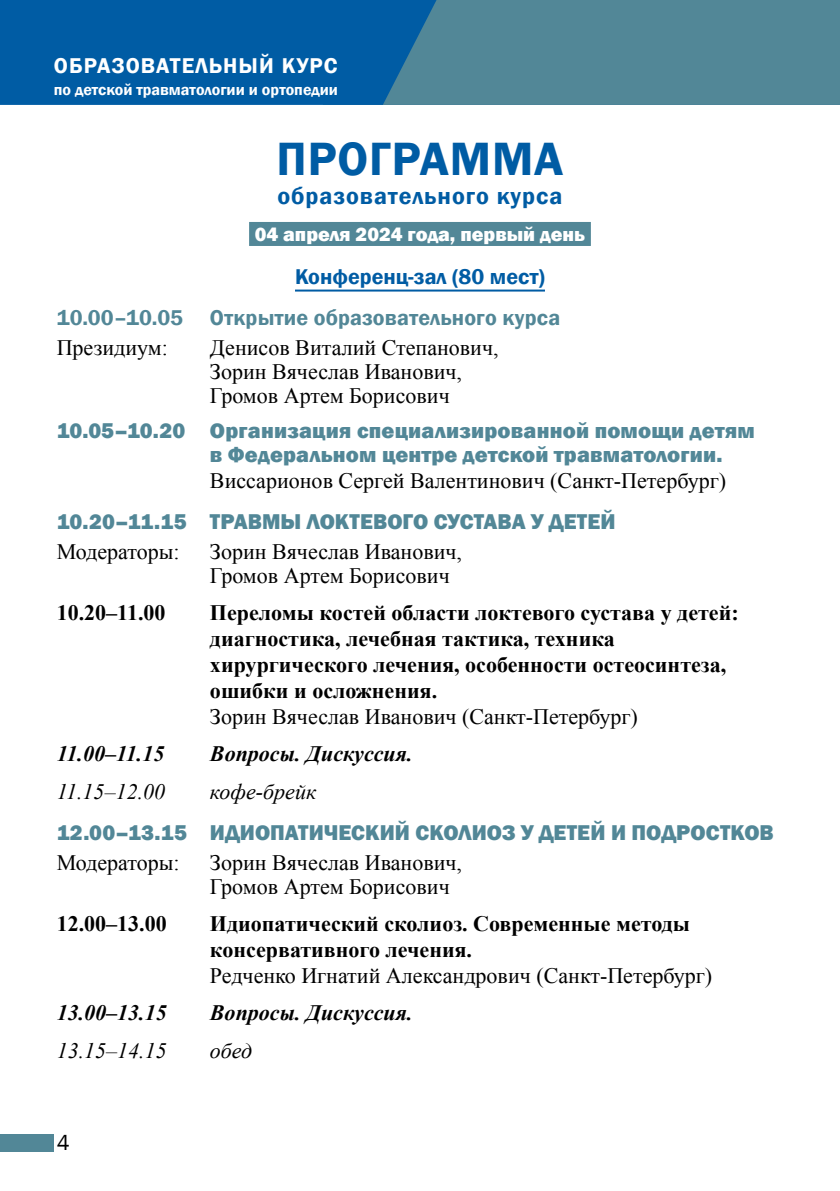
<style>
.page{position:relative;width:840px;height:1191px;background:#fff}
.page>*{position:absolute;margin:0;border:0;box-sizing:border-box;transform-origin:0 0}
.t1{font:600 48px "Franklin Gothic";color:#005ca4}
.t2{font:600 24px "Franklin Gothic";letter-spacing:.04em;color:#005ca4}
.t3{font:22px/24px "Times New Roman";color:#000}
.t4{font:700 22px/26px "Times New Roman";color:#000}
.t5{font:800 22px/24px "Franklin Gothic";letter-spacing:.01em;color:#528797}
.t6{font:italic 700 22px "Times New Roman";color:#000}
.t7{font:600 22px "Franklin Gothic";letter-spacing:.005em;color:#528797}
.t8{font:italic 22px "Times New Roman";color:#000}
.t9{font:600 22px "Franklin Gothic";color:#005ca4}
.t10{font:600 22px "Franklin Gothic";letter-spacing:.05em;color:#fff}
.t11{font:22px "Franklin Gothic";color:#000}
.t12{font:800 20px "Franklin Gothic";color:#fff}
.t13{font:600 16px "Franklin Gothic";color:#fff}
</style>
<div class="page">
<div style="left:0;top:1134px;width:54px;height:17px;background:#528797"></div>
<div style="left:436px;top:0;width:403px;height:105px;background:#528797"></div>
<div style="left:0;top:0;width:436px;height:105px;background:#005ca4"></div>
<div style="left:249px;top:222px;width:341px;height:24px;background:#528797"></div>
<hr style="left:295px;top:289px;width:249px;height:2px;background:#005ca4">
<p class="t10" style="left:54px;top:53px;width:285px">Образовательный курс</p>
<p class="t13" style="left:54px;top:80px;width:285px">по детской травматологии и ортопедии</p>
<h1 class="t1" style="left:276px;top:130px;width:288px">Программа</h1>
<p class="t2" style="left:277px;top:181px;width:286px">образовательного курса</p>
<p class="t12" style="left:255px;top:221px;width:331px">04 апреля 2024 года, первый день</p>
<p class="t9" style="left:295px;top:263px;width:251px">Конференц-зал (80 мест)</p>
<p class="t7" style="left:57px;top:304px;width:505px">10.00–10.05 Открытие образовательного курса</p>
<p class="t3" style="left:57px;top:334px;width:113px">Президиум:</p>
<p class="t3" style="left:210px;top:334px;width:290px">Денисов Виталий Степанович,<br>Зорин Вячеслав Иванович,<br>Громов Артем Борисович</p>
<p class="t5" style="left:210px;top:418px;width:546px;text-indent:-153px">10.05–10.20 Организация специализированной помощи детям в Федеральном центре детской травматологии.</p>
<p class="t3" style="left:210px;top:468px;width:517px">Виссарионов Сергей Валентинович (Санкт-Петербург)</p>
<p class="t5" style="left:57px;top:509px;width:520px">10.20–11.15 Травмы локтевого сустава у детей</p>
<p class="t3" style="left:57px;top:538px;width:124px">Модераторы:</p>
<p class="t3" style="left:210px;top:538px;width:253px">Зорин Вячеслав Иванович,<br>Громов Артем Борисович</p>
<p class="t4" style="left:57px;top:599px;width:110px">10.20–11.00</p>
<p class="t4" style="left:210px;top:599px;width:530px">Переломы костей области локтевого сустава у детей: диагностика, лечебная тактика, техника хирургического лечения, особенности остеосинтеза, ошибки и осложнения.</p>
<p class="t3" style="left:210px;top:704px;width:429px">Зорин Вячеслав Иванович (Санкт-Петербург)</p>
<p class="t6" style="left:57px;top:738px;width:109px">11.00–11.15</p>
<p class="t6" style="left:210px;top:738px;width:204px">Вопросы. Дискуссия.</p>
<p class="t8" style="left:57px;top:776px;width:110px">11.15–12.00</p>
<p class="t8" style="left:210px;top:776px;width:108px">кофе-брейк</p>
<p class="t5" style="left:57px;top:820px;width:297px">12.00–13.15 Идиопатический</p>
<p class="t5" style="left:415px;top:820px;width:152px">сколиоз у детей</p>
<p class="t5" style="left:610px;top:820px;width:164px">ип одростков</p>
<p class="t3" style="left:57px;top:849px;width:124px">Модераторы:</p>
<p class="t3" style="left:210px;top:849px;width:253px">Зорин Вячеслав Иванович,<br>Громов Артем Борисович</p>
<p class="t4" style="left:57px;top:910px;width:111px">12.00–13.00</p>
<p class="t4" style="left:210px;top:910px;width:481px">Идиопатический сколиоз. Современные методы консервативного лечения.</p>
<p class="t3" style="left:210px;top:962px;width:503px">Редченко Игнатий Александрович (Санкт-Петербург)</p>
<p class="t6" style="left:57px;top:997px;width:111px">13.00–13.15</p>
<p class="t6" style="left:210px;top:997px;width:204px">Вопросы. Дискуссия.</p>
<p class="t8" style="left:57px;top:1035px;width:111px">13.15–14.15</p>
<p class="t8" style="left:210px;top:1035px;width:44px">обед</p>
<p class="t11" style="left:57px;top:1129px;width:14px">4</p>
</div>
